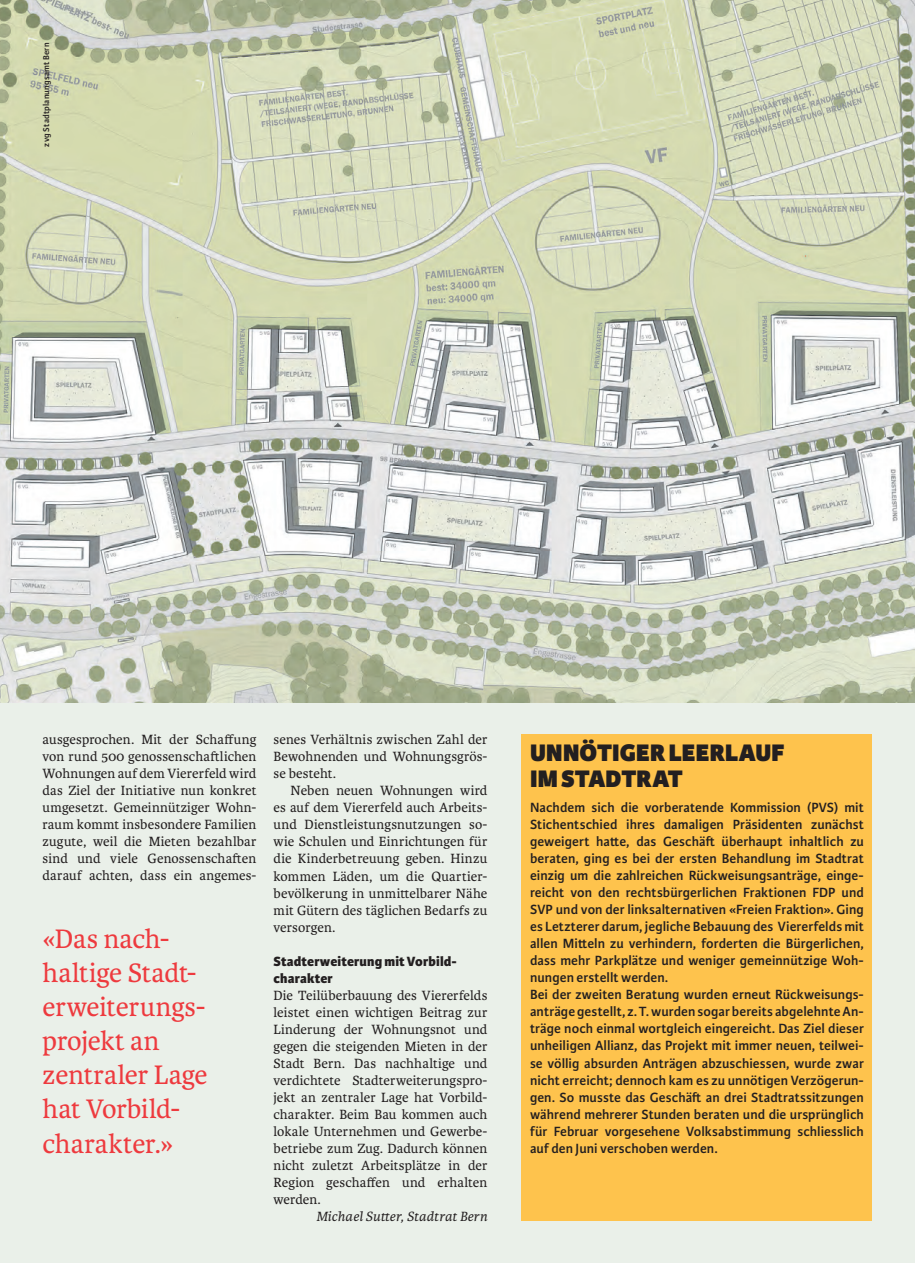
<style>
.page{position:relative;width:915px;height:1263px;background:#fff}
.page>*{position:absolute;margin:0;border:0;box-sizing:border-box;transform-origin:0 0}
.t1{font:28.5px/34px "Karmina";letter-spacing:-.005em;color:#ee3a3e}
.t2{font:800 25.5px/25.5px "Karmina Sans";letter-spacing:.005em;color:#231f20}
.t3{font:600 14.25px/17px "Karmina Sans";letter-spacing:.005em;color:#231f20}
.t4{font:14.25px/17px "Karmina";letter-spacing:.01em;color:#231f20;text-align:justify}
.t5{font:800 14.25px/17px "Karmina Sans";letter-spacing:.01em;color:#231f20}
.t6{font:italic 14.25px "Karmina";letter-spacing:.01em;color:#231f20}
.t7{font:600 9px "Karmina Sans";letter-spacing:.02em;color:#231f20}
</style>
<div class="page">
<div style="left:0;top:0;width:914px;height:1263px;background:#eaf0e9"></div>
<img style="left:0;top:0;width:914px;height:703px">
<div style="left:521px;top:733px;width:351px;height:487px;background:#fec34d"></div>
<p class="t7" style="left:41px;top:147px;width:105px;rotate:-90deg">zvg Stadtplanungsamt Bern</p>
<p class="t4" style="left:43px;top:731px;width:215px">ausgesprochen. Mit der Schaffung von rund 500 genossenschaftlichen Wohnungen auf dem Viererfeld wird das Ziel der Initiative nun konkret umgesetzt. Gemeinnütziger Wohn&shy;raum kommt insbesondere Familien zugute, weil die Mieten bezahlbar sind und viele Genossenschaften darauf achten, dass ein angemes-</p>
<p class="t4" style="left:273px;top:731px;width:215px">senes Verhältnis zwischen Zahl der Bewohnenden und Wohnungsgrös&shy;se besteht.</p>
<p class="t4" style="left:273px;top:782px;width:215px;text-indent:17px">Neben neuen Wohnungen wird es auf dem Viererfeld auch Arbeits&shy;und Dienstleistungsnutzungen so&shy;wie Schulen und Einrichtungen für die Kinderbetreuung geben. Hinzu kommen Läden, um die Quartier&shy;bevölkerung in unmittelbarer Nähe mit Gütern des täglichen Bedarfs zu versorgen.</p>
<p class="t5" style="left:273px;top:953px;width:185px">Stadterweiterung mit Vorbild&shy;charakter</p>
<p class="t4" style="left:273px;top:987px;width:215px">Die Teilüberbauung des Viererfelds leistet einen wichtigen Beitrag zur Linderung der Wohnungsnot und gegen die steigenden Mieten in der Stadt Bern. Das nachhaltige und verdichtete Stadterweiterungspro&shy;jekt an zentraler Lage hat Vorbild&shy;charakter. Beim Bau kommen auch lokale Unternehmen und Gewerbe&shy;betriebe zum Zug. Dadurch können nicht zuletzt Arbeitsplätze in der Region geschaffen und erhalten werden.</p>
<p class="t6" style="left:316px;top:1208px;width:173px">Michael Sutter, Stadtrat Bern</p>
<h1 class="t1" style="left:43px;top:922px;width:166px">«Das nach&shy;haltige Stadt&shy;erweiterungs&shy;projekt an zentraler Lage hat Vorbild&shy;charakter.»</h1>
<h2 class="t2" style="left:530px;top:741px;width:256px">UNNÖTIGER LEERLAUF<br>IM STADTRAT</h2>
<p class="t3" style="left:530px;top:799px;width:335px">Nachdem sich die vorberatende Kommission (PVS) mit Stichentschied ihres damaligen Präsidenten zunächst geweigert hatte, das Geschäft überhaupt inhaltlich zu beraten, ging es bei der ersten Behandlung im Stadtrat einzig um die zahlreichen Rückweisungsanträge, einge&shy;reicht von den rechtsbürgerlichen Fraktionen FDP und SVP und von der linksalternativen «Freien Fraktion». Ging es Letzterer darum, jegliche Bebauung des Viererfelds mit allen Mitteln zu verhindern, forderten die Bürgerlichen, dass mehr Parkplätze und weniger gemeinnützige Woh&shy;nungen erstellt werden.<br>Bei der zweiten Beratung wurden erneut Rückweisungs&shy;anträge gestellt, z.T. wurden sogar bereits abgelehnte An&shy;träge noch einmal wortgleich eingereicht. Das Ziel dieser unheiligen Allianz, das Projekt mit immer neuen, teilwei&shy;se völlig absurden Anträgen abzuschiessen, wurde zwar nicht erreicht; dennoch kam es zu unnötigen Verzögerun&shy;gen. So musste das Geschäft an drei Stadtratssitzungen während mehrerer Stunden beraten und die ursprünglich für Februar vorgesehene Volksabstimmung schliesslich auf den Juni verschoben werden.</p>
</div>
